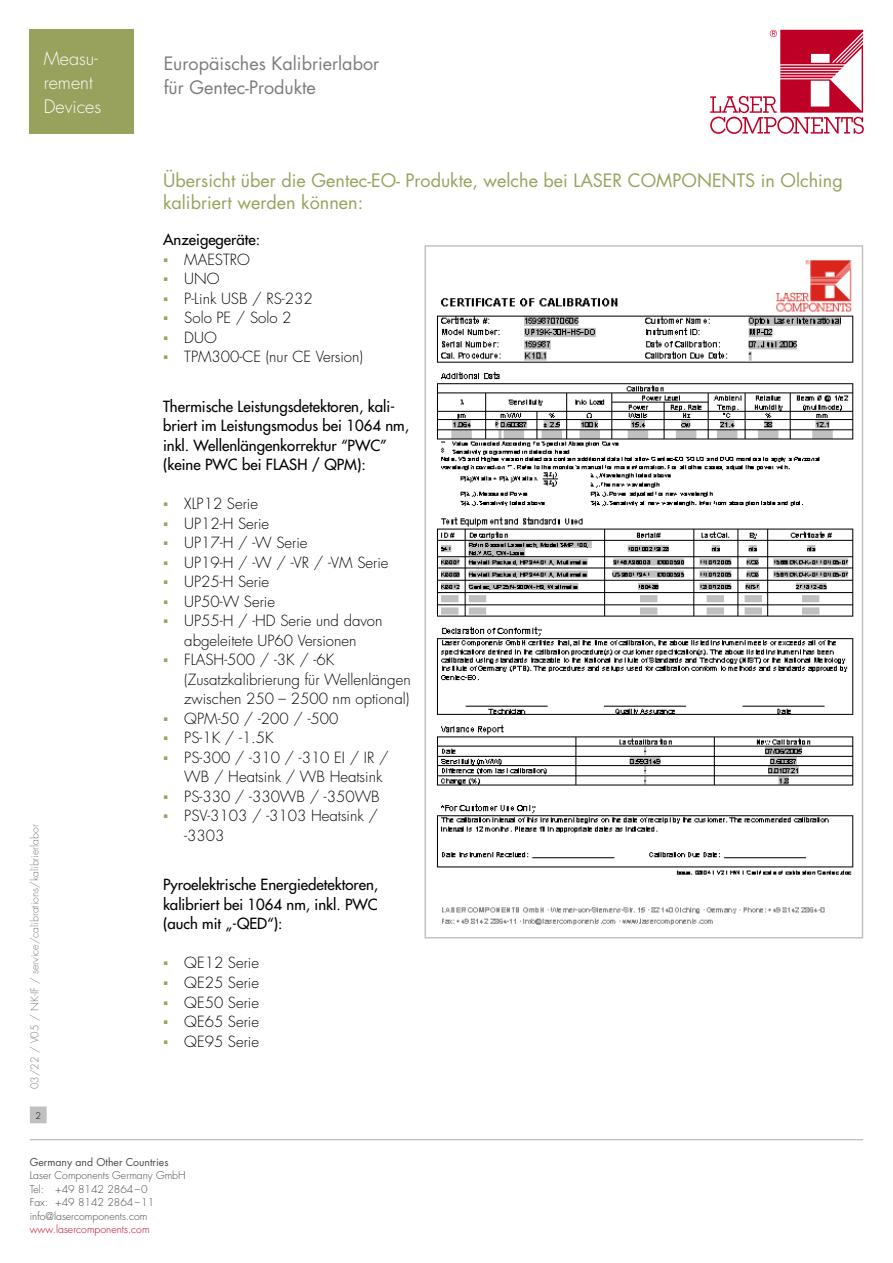
<style>
.page{position:relative;width:893px;height:1263px;background:#fff}
.page>*{position:absolute;margin:0;border:0;box-sizing:border-box;transform-origin:0 0}
.t1{font:18px/21.6px "Futura Std";color:#98a25d}
.t2{font:18px/24px "Futura Std";color:#7c7c7c}
.t3{font:300 18px/24px "Futura Std";color:#fff}
.t4{font:300 15px/19.5px "Futura Std";color:#000}
.t5{font:500 15px/19.5px "Futura Std";color:#000}
.t6{font:300 10.5px/13.5px "Futura Std";color:#484848}
.t7{font:300 10.5px "Futura Std";color:#7c7c7c}
.t8{font:10.5px "Futura Std";color:#484848}
.t9{font:300 10.5px "Futura Std";color:#be0027}
.t10{font:300 9px "Futura Std";color:#000}
.s1{font-family:"Calibri";font-weight:400;color:#98a25d}
</style>
<div class="page">
<svg style="left:710px;top:30px;width:153px;height:104px"></svg>
<hr style="left:30px;top:1139px;width:833px;height:1px;background:#c0c0c0">
<div style="left:31px;top:1107px;width:15px;height:16px;background:#c0c0c0"></div>
<div style="left:30px;top:1106px;width:17px;height:17px;border:1px solid #c0c0c0"></div>
<img style="left:436px;top:260px;width:418px;height:665px">
<div style="left:30px;top:30px;width:104px;height:104px;background:#98a25d"></div>
<p class="t3" style="left:44px;top:47px;width:59px">Measu&shy;rement<br>Devices</p>
<p class="t7" style="left:28px;top:1089px;width:266px;rotate:-90deg">03/22 / V05 / NK-IF / service/calibrations/kalibrierlabor</p>
<p class="t10" style="left:35px;top:1110px;width:7px">2</p>
<p class="t2" style="left:164px;top:52px;width:217px">Europäisches Kalibrierlabor für Gentec-Produkte</p>
<p class="t1" style="left:163px;top:170px;width:681px">Übersicht über die Gentec-EO- Produkte, welche bei LASER COMPONENTS in Olching kalibriert werden können:</p>
<p class="t5" style="left:163px;top:230px;width:99px">Anzeigegeräte:</p>
<p class="t4" style="left:163px;top:250px;width:88px"><span class="s1">▪</span> MAESTRO</p>
<p class="t4" style="left:163px;top:269px;width:58px"><span class="s1">▪</span> UNO</p>
<p class="t4" style="left:163px;top:289px;width:151px"><span class="s1">▪</span> P-Link USB / RS-232</p>
<p class="t4" style="left:163px;top:308px;width:130px"><span class="s1">▪</span> Solo PE / Solo 2</p>
<p class="t4" style="left:163px;top:328px;width:55px"><span class="s1">▪</span> DUO</p>
<p class="t4" style="left:163px;top:347px;width:202px"><span class="s1">▪</span> TPM300-CE (nur CE Version)</p>
<p class="t5" style="left:163px;top:397px;width:247px">Thermische Leistungsdetektoren, kali&shy;briert im Leistungsmodus bei 1064 nm, inkl. Wellenlängenkorrektur “PWC” (keine PWC bei FLASH / QPM):</p>
<p class="t4" style="left:163px;top:495px;width:97px"><span class="s1">▪</span> XLP12 Serie</p>
<p class="t4" style="left:163px;top:514px;width:108px"><span class="s1">▪</span> UP12-H Serie</p>
<p class="t4" style="left:163px;top:534px;width:146px"><span class="s1">▪</span> UP17-H / -W Serie</p>
<p class="t4" style="left:163px;top:553px;width:227px"><span class="s1">▪</span> UP19-H / -W / -VR / -VM Serie</p>
<p class="t4" style="left:163px;top:573px;width:108px"><span class="s1">▪</span> UP25-H Serie</p>
<p class="t4" style="left:163px;top:592px;width:114px"><span class="s1">▪</span> UP50-W Serie</p>
<p class="t4" style="left:163px;top:612px;width:221px;text-align:center"><span class="s1">▪</span> UP55-H / -HD Serie und davon abgeleitete UP60 Versionen</p>
<p class="t4" style="left:184px;top:651px;width:228px;text-indent:-21px"><span class="s1">▪</span> FLASH-500 / -3K / -6K (Zusatzkalibrierung für Wellenlängen zwischen 250 – 2500 nm optional)</p>
<p class="t4" style="left:163px;top:709px;width:177px"><span class="s1">▪</span> QPM-50 / -200 / -500</p>
<p class="t4" style="left:163px;top:729px;width:112px"><span class="s1">▪</span> PS-1K / -1.5K</p>
<p class="t4" style="left:184px;top:748px;width:206px;text-indent:-21px"><span class="s1">▪</span> PS-300 / -310 / -310 EI / IR /<br>WB / Heatsink / WB Heatsink</p>
<p class="t4" style="left:163px;top:787px;width:218px"><span class="s1">▪</span> PS-330 / -330WB / -350WB</p>
<p class="t4" style="left:184px;top:807px;width:195px;text-indent:-21px"><span class="s1">▪</span> PSV-3103 / -3103 Heatsink / -3303</p>
<p class="t5" style="left:163px;top:875px;width:217px;text-align:justify">Pyroelektrische Energiedetektoren, kalibriert bei 1064 nm, inkl. PWC (auch mit „-QED“):</p>
<p class="t4" style="left:163px;top:954px;width:98px"><span class="s1">▪</span> QE12 Serie</p>
<p class="t4" style="left:163px;top:973px;width:98px"><span class="s1">▪</span> QE25 Serie</p>
<p class="t4" style="left:163px;top:993px;width:98px"><span class="s1">▪</span> QE50 Serie</p>
<p class="t4" style="left:163px;top:1012px;width:98px"><span class="s1">▪</span> QE65 Serie</p>
<p class="t4" style="left:163px;top:1032px;width:98px"><span class="s1">▪</span> QE95 Serie</p>
<p class="t8" style="left:30px;top:1155px;width:140px">Germany and Other Countries</p>
<p class="t6" style="left:30px;top:1169px;width:157px">Laser Components Germany GmbH<br>Tel: +49 8142 2864–0<br>Fax: +49 8142 2864–11 info@lasercomponents.com</p>
<p class="t9" style="left:30px;top:1223px;width:121px">www.lasercomponents.com</p>
</div>
